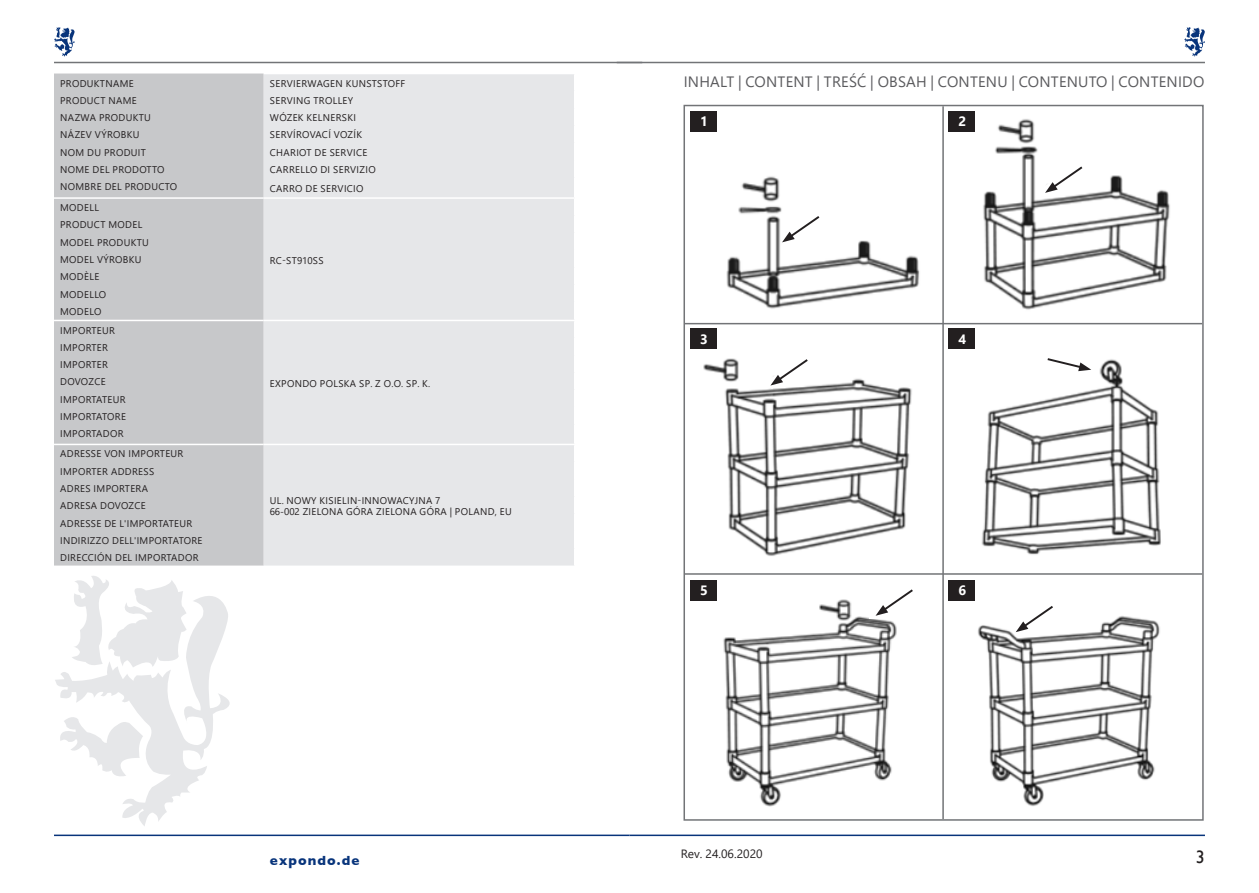
<style>
.page{position:relative;width:1259px;height:893px;background:#fff}
.page>*{position:absolute;margin:0;border:0;box-sizing:border-box;transform-origin:0 0}
.t1{font:18px "Gill Sans";color:#231f20}
.t2{font:15px "Segoe UI";letter-spacing:.015em;color:#5a5a5d}
.t3{font:700 13.5px "Gill Sans";letter-spacing:.08em;color:#08347b}
.teilüberschrift{font:700 13.5px "Segoe UI";color:#fff}
.t4{font:12px "Segoe UI";color:#231f20}
.t5{font:9.75px "Segoe UI";letter-spacing:.035em;color:#231f20}
</style>
<div class="page">
<hr style="left:54px;top:835px;width:575px;height:1px;background:#08347b">
<hr style="left:629px;top:835px;width:576px;height:1px;background:#08347b">
<hr style="left:54px;top:62px;width:588px;height:1px;background:#727477">
<svg style="left:54px;top:27px;width:21px;height:30px"></svg>
<svg style="left:55px;top:596px;width:175px;height:230px"></svg>
<svg style="left:58px;top:713px;width:85px;height:65px"></svg>
<svg style="left:71px;top:576px;width:116px;height:92px"></svg>
<hr style="left:617px;top:62px;width:588px;height:1px;background:#727477">
<svg style="left:1184px;top:27px;width:21px;height:30px"></svg>
<div style="left:54px;top:74px;width:210px;height:492px;background:#c7c8ca"></div>
<div style="left:264px;top:74px;width:310px;height:492px;background:#e6e7e9"></div>
<hr style="left:54px;top:197px;width:210px;height:2px;background:#fff">
<hr style="left:264px;top:197px;width:311px;height:2px;background:#fff">
<hr style="left:54px;top:320px;width:210px;height:1px;background:#fff">
<hr style="left:54px;top:444px;width:210px;height:1px;background:#fff">
<hr style="left:264px;top:444px;width:311px;height:1px;background:#fff">
<hr style="left:264px;top:320px;width:311px;height:1px;background:#fff">
<img style="left:726px;top:176px;width:194px;height:133px">
<img style="left:983px;top:119px;width:187px;height:191px">
<img style="left:703px;top:358px;width:209px;height:198px">
<img style="left:981px;top:359px;width:180px;height:196px">
<img style="left:723px;top:599px;width:174px;height:208px">
<img style="left:972px;top:600px;width:188px;height:206px">
<hr style="left:942px;top:106px;width:2px;height:713px;background:#727477">
<hr style="left:684px;top:573px;width:518px;height:2px;background:#727477">
<hr style="left:684px;top:323px;width:518px;height:1px;background:#727477">
<div style="left:690px;top:111px;width:27px;height:21px;background:#231f20"></div>
<div style="left:948px;top:111px;width:27px;height:21px;background:#231f20"></div>
<div style="left:690px;top:329px;width:27px;height:20px;background:#231f20"></div>
<div style="left:948px;top:329px;width:27px;height:20px;background:#231f20"></div>
<div style="left:690px;top:580px;width:27px;height:20px;background:#231f20"></div>
<div style="left:948px;top:580px;width:27px;height:20px;background:#231f20"></div>
<svg style="left:781px;top:211px;width:45px;height:38px"></svg>
<svg style="left:1040px;top:162px;width:46px;height:36px"></svg>
<div style="left:764px;top:382px;width:21px;height:6px;background:#fff"></div>
<svg style="left:766px;top:358px;width:45px;height:31px"></svg>
<svg style="left:1043px;top:358px;width:51px;height:22px"></svg>
<div style="left:869px;top:612px;width:21px;height:6px;background:#fff"></div>
<svg style="left:871px;top:589px;width:42px;height:30px"></svg>
<svg style="left:1002px;top:600px;width:55px;height:38px"></svg>
<p class="t5" style="left:60px;top:74px;width:75px">PRODUKTNAME</p>
<p class="t5" style="left:270px;top:74px;width:137px">SERVIERWAGEN KUNSTSTOFF</p>
<p class="t2" style="left:684px;top:68px;width:522px">INHALT | CONTENT | TREŚĆ | OBSAH | CONTENU | CONTENUTO | CONTENIDO</p>
<p class="t5" style="left:60px;top:91px;width:78px">PRODUCT NAME</p>
<p class="t5" style="left:270px;top:91px;width:85px">SERVING TROLLEY</p>
<p class="t5" style="left:60px;top:109px;width:92px">NAZWA PRODUKTU</p>
<p class="t5" style="left:270px;top:109px;width:88px">WÓZEK KELNERSKI</p>
<p class="t5" style="left:60px;top:126px;width:81px">NÁZEV VÝROBKU</p>
<p class="t5" style="left:270px;top:126px;width:94px">SERVÍROVACÍ VOZÍK</p>
<p class="t5" style="left:60px;top:143px;width:87px">NOM DU PRODUIT</p>
<p class="t5" style="left:270px;top:143px;width:99px">CHARIOT DE SERVICE</p>
<p class="t5" style="left:60px;top:160px;width:106px">NOME DEL PRODOTTO</p>
<p class="t5" style="left:270px;top:160px;width:107px">CARRELLO DI SERVIZIO</p>
<p class="t5" style="left:60px;top:178px;width:119px">NOMBRE DEL PRODUCTO</p>
<p class="t5" style="left:270px;top:179px;width:95px">CARRO DE SERVICIO</p>
<p class="t5" style="left:60px;top:198px;width:40px">MODELL</p>
<p class="teilüberschrift" style="left:700px;top:109px;width:9px">1</p>
<p class="teilüberschrift" style="left:958px;top:109px;width:9px">2</p>
<p class="t5" style="left:60px;top:216px;width:84px">PRODUCT MODEL</p>
<p class="t5" style="left:60px;top:233px;width:90px">MODEL PRODUKTU</p>
<p class="t5" style="left:60px;top:250px;width:83px">MODEL VÝROBKU</p>
<p class="t5" style="left:60px;top:268px;width:41px">MODÈLE</p>
<p class="t5" style="left:60px;top:285px;width:48px">MODELLO</p>
<p class="t5" style="left:60px;top:302px;width:43px">MODELO</p>
<p class="t5" style="left:60px;top:321px;width:56px">IMPORTEUR</p>
<p class="t5" style="left:60px;top:338px;width:49px">IMPORTER</p>
<p class="t5" style="left:60px;top:355px;width:49px">IMPORTER</p>
<p class="t5" style="left:60px;top:373px;width:47px">DOVOZCE</p>
<p class="t5" style="left:60px;top:390px;width:67px">IMPORTATEUR</p>
<p class="t5" style="left:60px;top:407px;width:67px">IMPORTATORE</p>
<p class="t5" style="left:60px;top:425px;width:65px">IMPORTADOR</p>
<p class="t5" style="left:60px;top:445px;width:125px">ADRESSE VON IMPORTEUR</p>
<p class="t5" style="left:60px;top:462px;width:95px">IMPORTER ADDRESS</p>
<p class="t5" style="left:60px;top:479px;width:89px">ADRES IMPORTERA</p>
<p class="t5" style="left:60px;top:497px;width:87px">ADRESA DOVOZCE</p>
<p class="t5" style="left:60px;top:514px;width:134px">ADRESSE DE L'IMPORTATEUR</p>
<p class="t5" style="left:60px;top:531px;width:144px">INDIRIZZO DELL'IMPORTATORE</p>
<p class="t5" style="left:60px;top:549px;width:140px">DIRECCIÓN DEL IMPORTADOR</p>
<p class="t5" style="left:270px;top:251px;width:55px">RC-ST910SS</p>
<p class="t5" style="left:270px;top:374px;width:162px">EXPONDO POLSKA SP. Z O.O. SP. K.</p>
<p class="t5" style="left:270px;top:491px;width:172px">UL. NOWY KISIELIN-INNOWACYJNA 7</p>
<p class="t5" style="left:270px;top:503px;width:244px">66-002 ZIELONA GÓRA ZIELONA GÓRA | POLAND, EU</p>
<p class="t3" style="left:270px;top:852px;width:91px">expondo.de</p>
<p class="teilüberschrift" style="left:700px;top:326px;width:9px">3</p>
<p class="teilüberschrift" style="left:958px;top:326px;width:9px">4</p>
<p class="teilüberschrift" style="left:700px;top:578px;width:9px">5</p>
<p class="teilüberschrift" style="left:958px;top:578px;width:9px">6</p>
<p class="t4" style="left:681px;top:842px;width:83px">Rev. 24.06.2020</p>
<p class="t1" style="left:1196px;top:847px;width:10px">3</p>
</div>
